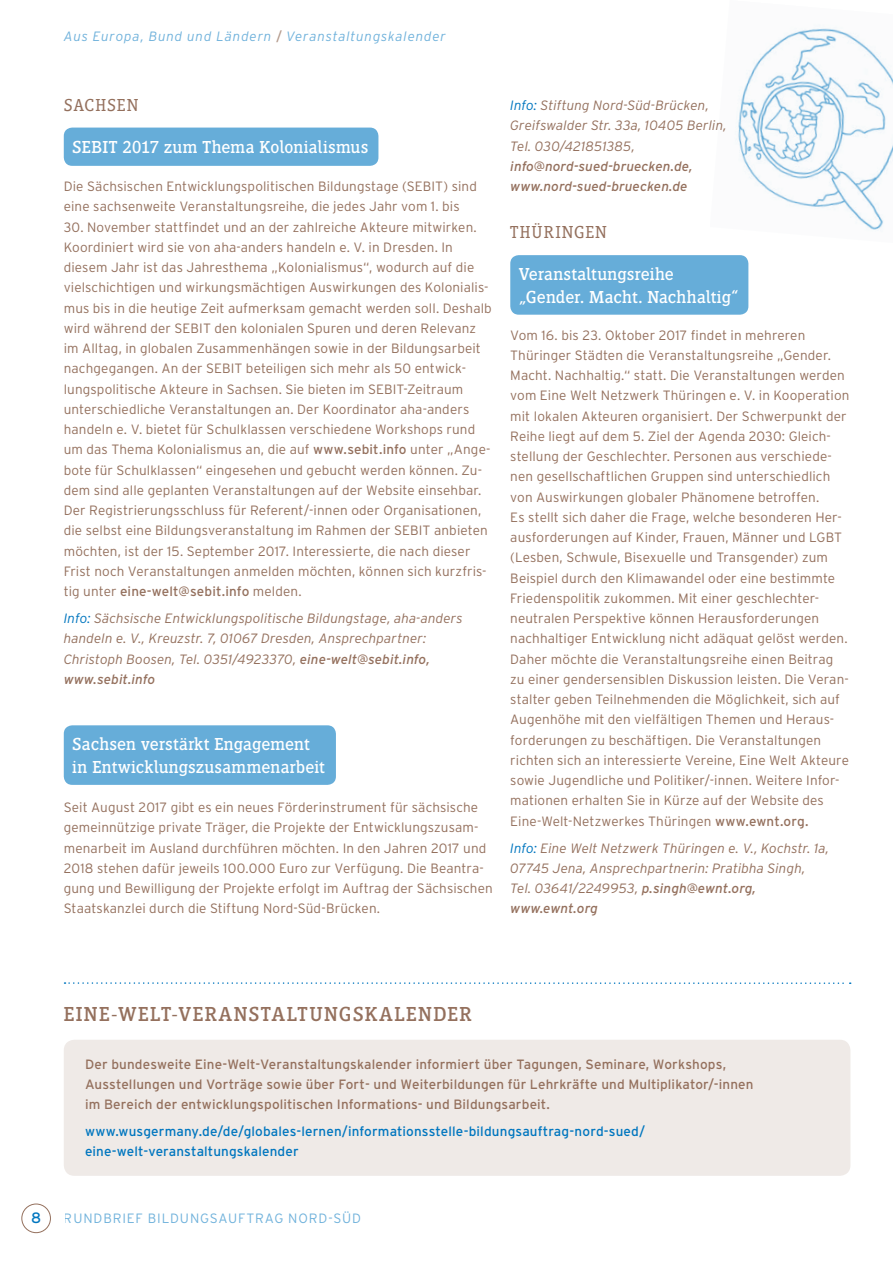
<style>
.page{position:relative;width:893px;height:1263px;background:#fff}
.page>*{position:absolute;margin:0;border:0;box-sizing:border-box;transform-origin:0 0}
.t1{font:21px "Siseriff LT Std";letter-spacing:.05em;color:#94705d}
.t2{font:18px/22.5px "Siseriff LT Std";letter-spacing:.005em;color:#fff}
.t3{font:300 18px "Siseriff LT Std";letter-spacing:.05em;color:#94705d}
.t4{font:15px "Interstate";color:#0076bf}
.t5{font:300 13.5px/20.2px "Interstate";letter-spacing:.01em;color:#94705d}
.t6{font:italic 300 13.5px/20.2px "Interstate";letter-spacing:.005em;color:#94705d}
.t7{font:13.5px/20.2px "Interstate";letter-spacing:.01em;color:#94705d}
.t8{font:13.5px/20.2px "Interstate";letter-spacing:.01em;color:#0076bf}
.t9{font:italic 13.5px/20.2px "Interstate";letter-spacing:.01em;color:#94705d}
.t10{font:italic 300 13.5px "Interstate";letter-spacing:.055em;color:#3391cc}
.t11{font:300 13.5px "Interstate";letter-spacing:.065em;color:#3391cc}
.s1{font-weight:400;font-style:normal;color:#94705d}
.s2{font-weight:400}
.s3{color:#0076bf}
</style>
<div class="page">
<div style="left:21px;top:1203px;width:30px;height:30px;border:1px solid #94705d;border-radius:50%"></div>
<img style="left:736px;top:28px;width:157px;height:203px">
<div style="left:64px;top:1040px;width:786px;height:136px;background:#efeae7;border-radius:11px"></div>
<svg style="left:65px;top:982px;width:786px;height:2px"></svg>
<div style="left:64px;top:128px;width:314px;height:38px;background:#66add9;border-radius:9px"></div>
<div style="left:64px;top:725px;width:272px;height:60px;background:#66add9;border-radius:9px"></div>
<div style="left:510px;top:255px;width:238px;height:60px;background:#66add9;border-radius:9px"></div>
<p class="t10" style="left:64px;top:28px;width:384px">Aus Europa, Bund und Ländern <span class="s1">/</span> Veranstaltungskalender</p>
<h2 class="t3" style="left:64px;top:94px;width:76px">SACHSEN</h2>
<h2 class="t2" style="left:72px;top:136px;width:20px">SEBIT</h2>
<h2 class="t2" style="left:123px;top:136px;width:247px">2017 zum Thema Kolonialismus</h2>
<p class="t5" style="left:64px;top:176px;width:415px">Die Sächsischen Entwicklungspolitischen Bildungstage (SEBIT) sind eine sachsenweite Veranstaltungsreihe, die jedes Jahr vom 1. bis</p>
<p class="t5" style="left:64px;top:217px;width:429px">30. November stattfindet und an der zahlreiche Akteure mitwirken.<br>Koordiniert wird sie von aha-anders handeln e. V. in Dresden. In diesem Jahr ist das Jahresthema „Kolonialismus“, wodurch auf die vielschichtigen und wirkungsmächtigen Auswirkungen des Kolonialis&shy;mus bis in die heutige Zeit aufmerksam gemacht werden soll. Deshalb wird während der SEBIT den kolonialen Spuren und deren Relevanz im Alltag, in globalen Zusammenhängen sowie in der Bildungsarbeit nachgegangen. An der SEBIT beteiligen sich mehr als 50 entwick&shy;lungspolitische Akteure in Sachsen. Sie bieten im SEBIT-Zeitraum unterschiedliche Veranstaltungen an. Der Koordinator aha-anders handeln e. V. bietet für Schulklassen verschiedene Workshops rund um das Thema Kolonialismus an, die auf <span class="s2">www.sebit.info</span> unter „Ange&shy;bote für Schulklassen“ eingesehen und gebucht werden können. Zu&shy;dem sind alle geplanten Veranstaltungen auf der Website einsehbar.<br>Der Registrierungsschluss für Referent/-innen oder Organisationen, die selbst eine Bildungsveranstaltung im Rahmen der SEBIT anbieten möchten, ist der 15. September 2017. Interessierte, die nach dieser Frist noch Veranstaltungen anmelden möchten, können sich kurzfris&shy;tig unter <span class="s2">eine-welt@sebit.info</span> melden.</p>
<p class="t6" style="left:64px;top:608px;width:400px"><span class="s3">Info:</span> Sächsische Entwicklungspolitische Bildungstage, aha-anders handeln e. V., Kreuzstr. 7, 01067 Dresden, Ansprechpartner:<br>Christoph Boosen, Tel. 0351/4923370, <span class="s2">eine-welt@sebit.info, www.sebit.info</span></p>
<h2 class="t2" style="left:72px;top:733px;width:254px">Sachsen verstärkt Engagement in Entwicklungszusammenarbeit</h2>
<p class="t5" style="left:64px;top:797px;width:431px">Seit August 2017 gibt es ein neues Förderinstrument für sächsische gemeinnützige private Träger, die Projekte der Entwicklungszusam&shy;menarbeit im Ausland durchführen möchten. In den Jahren 2017 und 2018 stehen dafür jeweils 100.000 Euro zur Verfügung. Die Beantra&shy;gung und Bewilligung der Projekte erfolgt im Auftrag der Sächsischen Staatskanzlei durch die Stiftung Nord-Süd-Brücken.</p>
<p class="t6" style="left:510px;top:95px;width:218px"><span class="s3">Info:</span> Stiftung Nord-Süd-Brücken,<br>Greifswalder Str. 33a, 10405 Berlin,<br>Tel. 030/421851385,</p>
<p class="t9" style="left:510px;top:156px;width:184px">info@nord-sued-bruecken.de, www.nord-sued-bruecken.de</p>
<h2 class="t3" style="left:510px;top:222px;width:98px">THÜRINGEN</h2>
<h2 class="t2" style="left:519px;top:263px;width:221px">Veranstaltungsreihe „Gender. Macht. Nachhaltig“</h2>
<p class="t5" style="left:510px;top:325px;width:341px">Vom 16. bis 23. Oktober 2017 findet in mehreren Thüringer Städten die Veranstaltungsreihe „Gender.<br>Macht. Nachhaltig.“ statt. Die Veranstaltungen werden vom Eine Welt Netzwerk Thüringen e. V. in Kooperation mit lokalen Akteuren organisiert. Der Schwerpunkt der Reihe liegt auf dem 5. Ziel der Agenda 2030: Gleich&shy;stellung der Geschlechter. Personen aus verschiede&shy;nen gesellschaftlichen Gruppen sind unterschiedlich von Auswirkungen globaler Phänomene betroffen.<br>Es stellt sich daher die Frage, welche besonderen Her&shy;ausforderungen auf Kinder, Frauen, Männer und LGBT (Lesben, Schwule, Bisexuelle und Transgender) zum Beispiel durch den Klimawandel oder eine bestimmte Friedenspolitik zukommen. Mit einer geschlechter&shy;neutralen Perspektive können Herausforderungen nachhaltiger Entwicklung nicht adäquat gelöst werden.<br>Daher möchte die Veranstaltungsreihe einen Beitrag zu einer gendersensiblen Diskussion leisten. Die Veran&shy;stalter geben Teilnehmenden die Möglichkeit, sich auf Augenhöhe mit den vielfältigen Themen und Heraus&shy;forderungen zu beschäftigen. Die Veranstaltungen richten sich an interessierte Vereine, Eine Welt Akteure sowie Jugendliche und Politiker/-innen. Weitere Infor&shy;mationen erhalten Sie in Kürze auf der Website des Eine-Welt-Netzwerkes Thüringen <span class="s2">www.ewnt.org.</span></p>
<p class="t6" style="left:510px;top:838px;width:320px"><span class="s3">Info:</span> Eine Welt Netzwerk Thüringen e. V., Kochstr. 1a, 07745 Jena, Ansprechpartnerin: Pratibha Singh, Tel. 03641/2249953, <span class="s2">p.singh@ewnt.org, www.ewnt.org</span></p>
<h1 class="t1" style="left:64px;top:1002px;width:69px">EINE-WELT</h1>
<h1 class="t1" style="left:171px;top:1002px;width:36px">-VERA</h1>
<h1 class="t1" style="left:234px;top:1002px;width:41px">NSTALTU</h1>
<h1 class="t1" style="left:324px;top:1002px;width:55px">NGSKALE</h1>
<h1 class="t1" style="left:418px;top:1002px;width:43px">NDER</h1>
<p class="t7" style="left:85px;top:1054px;width:670px">Der bundesweite Eine-Welt-Veranstaltungskalender informiert über Tagungen, Seminare, Workshops,<br>Ausstellungen und Vorträge sowie über Fort- und Weiterbildungen für Lehrkräfte und Multiplikator/-innen im Bereich der entwicklungspolitischen Informations- und Bildungsarbeit.</p>
<p class="t8" style="left:85px;top:1121px;width:562px">www.wusgermany.de/de/globales-lernen/informationsstelle-bildungsauftrag-nord-sued/ eine-welt-veranstaltungskalender</p>
<p class="t4" style="left:31px;top:1209px;width:12px">8</p>
<p class="t11" style="left:64px;top:1211px;width:299px">Rundbrief Bildungsauftrag Nord-Süd</p>
</div>
